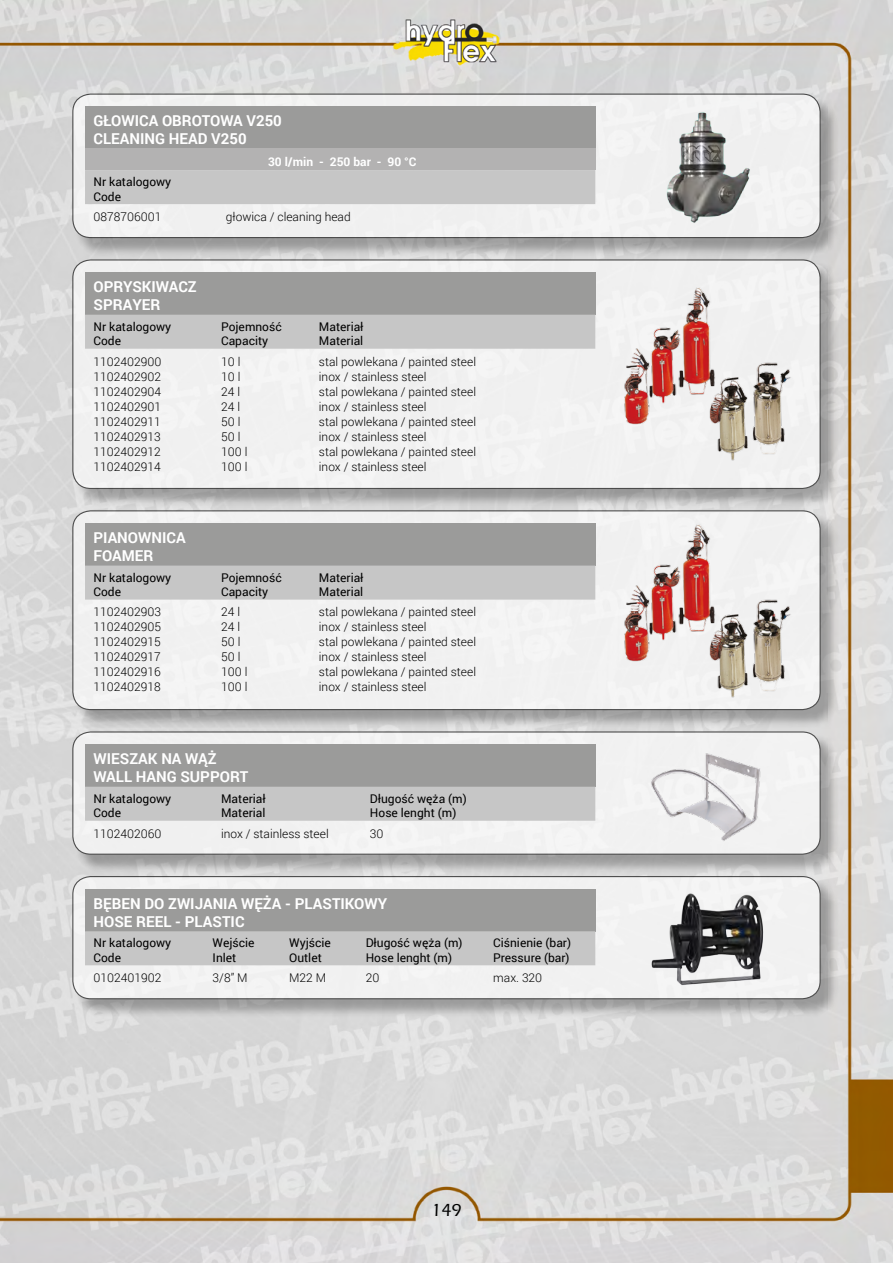
<style>
.page{position:relative;width:893px;height:1263px;background:#fff}
.page>*{position:absolute;margin:0;border:0;box-sizing:border-box;transform-origin:0 0}
.t1{font:500 18px "Eras ITC";color:#000}
.t2{font:700 15px/18px "Roboto";color:#fff}
.t3{font:300 12px/15px "Roboto";color:#000}
.t4{font:12px/14.4px "Roboto";color:#000}
.t5{font:700 12px "Roboto";color:#fff}
</style>
<div class="page">
<img style="left:0;top:0;width:893px;height:1263px">
<div style="left:74px;top:95px;width:766px;height:162px;background:#000;opacity:.45"></div>
<div style="left:73px;top:94px;width:747px;height:144px;background:#f0f0f0;border-radius:18px"></div>
<div style="left:72px;top:94px;width:749px;height:144px;border:1px solid #000;border-radius:18px"></div>
<div style="left:85px;top:106px;width:510px;height:43px;background:#9b9b9a"></div>
<div style="left:85px;top:149px;width:510px;height:21px;background:#b3b2b2"></div>
<div style="left:85px;top:170px;width:510px;height:34px;background:#c6c6c6"></div>
<img style="left:666px;top:112px;width:84px;height:111px">
<div style="left:74px;top:733px;width:766px;height:140px;background:#000;opacity:.45"></div>
<div style="left:73px;top:732px;width:747px;height:122px;background:#f1f1f1;border-radius:18px"></div>
<div style="left:72px;top:731px;width:749px;height:124px;border:1px solid #000;border-radius:18px"></div>
<div style="left:85px;top:744px;width:510px;height:43px;background:#9b9b9a"></div>
<div style="left:85px;top:787px;width:510px;height:34px;background:#c6c6c6"></div>
<div style="left:74px;top:878px;width:766px;height:140px;background:#000;opacity:.45"></div>
<div style="left:73px;top:876px;width:747px;height:123px;background:#f1f1f1;border-radius:18px"></div>
<div style="left:72px;top:876px;width:749px;height:123px;border:1px solid #000;border-radius:18px"></div>
<div style="left:85px;top:889px;width:510px;height:42px;background:#9b9b9a"></div>
<div style="left:85px;top:931px;width:510px;height:34px;background:#c6c6c6"></div>
<img style="left:651px;top:753px;width:110px;height:88px">
<img style="left:651px;top:893px;width:113px;height:92px">
<div style="left:74px;top:261px;width:766px;height:247px;background:#000;opacity:.45"></div>
<div style="left:73px;top:260px;width:747px;height:228px;background:#f1f1f1;border-radius:18px"></div>
<div style="left:72px;top:259px;width:749px;height:230px;border:1px solid #000;border-radius:18px"></div>
<div style="left:85px;top:272px;width:510px;height:43px;background:#9b9b9a"></div>
<div style="left:85px;top:315px;width:510px;height:34px;background:#c6c6c6"></div>
<img style="left:624px;top:287px;width:167px;height:174px">
<div style="left:74px;top:512px;width:766px;height:217px;background:#000;opacity:.45"></div>
<div style="left:73px;top:511px;width:747px;height:199px;background:#f1f1f1;border-radius:18px"></div>
<div style="left:72px;top:510px;width:749px;height:200px;border:1px solid #000;border-radius:18px"></div>
<div style="left:85px;top:523px;width:510px;height:43px;background:#9b9b9a"></div>
<div style="left:85px;top:566px;width:510px;height:34px;background:#c6c6c6"></div>
<img style="left:624px;top:524px;width:167px;height:174px">
<p class="t2" style="left:94px;top:111px;width:190px">GŁOWICA OBROTOWA V250<br>CLEANING HEAD V250</p>
<p class="t5" style="left:268px;top:153px;width:150px">30 l/min - 250 bar - 90 °C</p>
<p class="t4" style="left:94px;top:174px;width:79px">Nr katalogowy<br>Code</p>
<p class="t3" style="left:94px;top:209px;width:69px">0878706001</p>
<p class="t3" style="left:226px;top:209px;width:126px">głowica / cleaning head</p>
<p class="t2" style="left:94px;top:277px;width:105px">OPRYSKIWACZ<br>SPRAYER</p>
<p class="t4" style="left:94px;top:319px;width:79px">Nr katalogowy<br>Code</p>
<p class="t4" style="left:221px;top:319px;width:62px">Pojemność<br>Capacity</p>
<p class="t4" style="left:319px;top:319px;width:46px">Materiał<br>Material</p>
<p class="t3" style="left:94px;top:353px;width:69px;text-align:justify">1102402900<br>1102402902<br>1102402904<br>1102402901<br>1102402911<br>1102402913<br>1102402912<br>1102402914</p>
<p class="t3" style="left:221px;top:353px;width:28px">10 l<br>10 l<br>24 l<br>24 l<br>50 l<br>50 l<br>100 l<br>100 l</p>
<p class="t3" style="left:319px;top:353px;width:159px">stal powlekana / painted steel inox / stainless steel<br>stal powlekana / painted steel inox / stainless steel<br>stal powlekana / painted steel inox / stainless steel<br>stal powlekana / painted steel inox / stainless steel</p>
<p class="t2" style="left:94px;top:528px;width:94px">PIANOWNICA<br>FOAMER</p>
<p class="t4" style="left:94px;top:570px;width:79px">Nr katalogowy<br>Code</p>
<p class="t4" style="left:221px;top:570px;width:62px">Pojemność<br>Capacity</p>
<p class="t4" style="left:319px;top:570px;width:46px">Materiał<br>Material</p>
<p class="t3" style="left:94px;top:604px;width:69px;text-align:justify">1102402903<br>1102402905<br>1102402915<br>1102402917<br>1102402916<br>1102402918</p>
<p class="t3" style="left:221px;top:604px;width:28px">24 l<br>24 l<br>50 l<br>50 l<br>100 l<br>100 l</p>
<p class="t3" style="left:319px;top:604px;width:159px">stal powlekana / painted steel inox / stainless steel<br>stal powlekana / painted steel inox / stainless steel<br>stal powlekana / painted steel inox / stainless steel</p>
<p class="t2" style="left:94px;top:749px;width:156px">WIESZAK NA WĄŻ<br>WALL HANG SUPPORT</p>
<p class="t4" style="left:94px;top:791px;width:79px">Nr katalogowy<br>Code</p>
<p class="t4" style="left:221px;top:791px;width:46px">Materiał<br>Material</p>
<p class="t4" style="left:370px;top:791px;width:98px">Długość węża (m)<br>Hose lenght (m)</p>
<p class="t3" style="left:94px;top:825px;width:69px">1102402060</p>
<p class="t3" style="left:221px;top:825px;width:109px">inox / stainless steel</p>
<p class="t3" style="left:370px;top:825px;width:15px">30</p>
<p class="t2" style="left:94px;top:894px;width:295px">BĘBEN DO ZWIJANIA WĘŻA - PLASTIKOWY<br>HOSE REEL - PLASTIC</p>
<p class="t4" style="left:94px;top:935px;width:79px">Nr katalogowy<br>Code</p>
<p class="t4" style="left:213px;top:935px;width:43px">Wejście<br>Inlet</p>
<p class="t4" style="left:289px;top:935px;width:43px">Wyjście<br>Outlet</p>
<p class="t4" style="left:366px;top:935px;width:98px">Długość węża (m)<br>Hose lenght (m)</p>
<p class="t4" style="left:493px;top:935px;width:79px">Ciśnienie (bar)<br>Pressure (bar)</p>
<p class="t3" style="left:94px;top:970px;width:69px">0102401902</p>
<p class="t3" style="left:213px;top:970px;width:36px">3/8” M</p>
<p class="t3" style="left:289px;top:970px;width:39px">M22 M</p>
<p class="t3" style="left:366px;top:970px;width:15px">20</p>
<p class="t3" style="left:493px;top:970px;width:51px">max. 320</p>
<h1 class="t1" style="left:431px;top:1200px;width:32px">149</h1>
</div>
